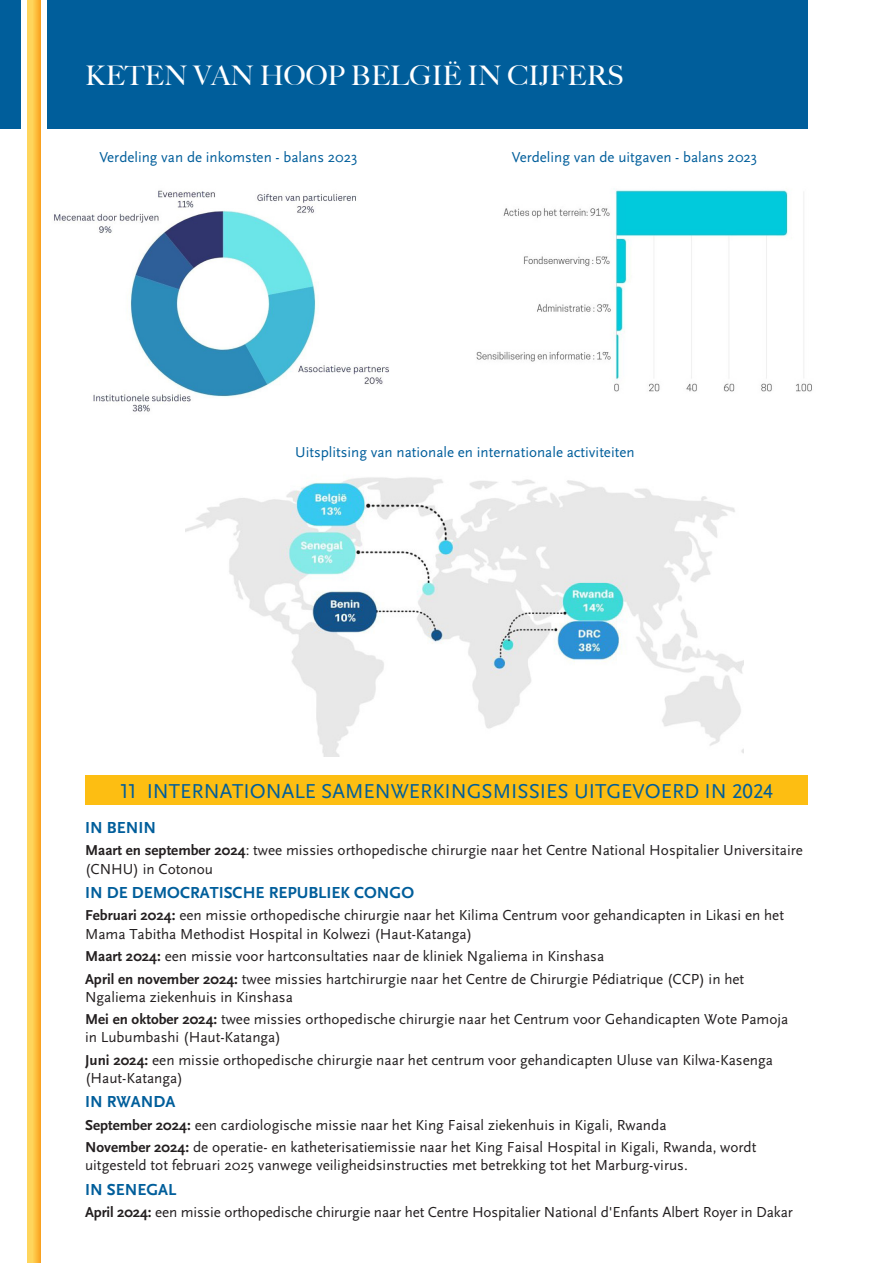
<style>
.page{position:relative;width:893px;height:1263px;background:#fff}
.page>*{position:absolute;margin:0;border:0;box-sizing:border-box;transform-origin:0 0}
.t1{font:500 27px "Big Caslon";color:#fff}
.t2{font:21px "Scala Sans Pro";color:#005e9b}
.t3{font:700 16.65px "Scala Sans Pro";color:#005e9b}
.t4{font:15.15px/18.1px "Scala Sans Pro";color:#231f20}
.t5{font:15px "Scala Sans Pro";color:#005e9b}
.s1{font-weight:700;font-size:15px}
</style>
<div class="page">
<div style="left:0;top:0;width:808px;height:128px;background:#005e9b"></div>
<hr style="left:892px;top:0;width:1px;height:128px;background:#005e9b">
<svg style="left:21px;top:0;width:26px;height:162px;fill:#fff"></svg>
<svg style="left:28px;top:0;width:12px;height:1263px"></svg>
<img style="left:54px;top:190px;width:335px;height:222px">
<img style="left:476px;top:190px;width:336px;height:202px">
<img style="left:186px;top:477px;width:558px;height:279px">
<div style="left:85px;top:775px;width:723px;height:30px;background:#fdbe12"></div>
<p class="t1" style="left:85px;top:53px;width:540px">KETEN VAN HOOP BELGIË IN CIJFERS</p>
<p class="t5" style="left:99px;top:148px;width:260px">Verdeling van de inkomsten - balans 2023</p>
<p class="t5" style="left:512px;top:148px;width:247px">Verdeling van de uitgaven - balans 2023</p>
<p class="t5" style="left:295px;top:443px;width:341px">Uitsplitsing van nationale en internationale activiteiten</p>
<p class="t2" style="left:120px;top:778px;width:654px">11 INTERNATIONALE SAMENWERKINGSMISSIES UITGEVOERD IN 2024</p>
<p class="t3" style="left:85px;top:818px;width:72px">IN BENIN</p>
<p class="t4" style="left:85px;top:841px;width:719px"><span class="s1">Maart en september 2024</span>: twee missies orthopedische chirurgie naar het Centre National Hospitalier Universitaire (CNHU) in Cotonou</p>
<p class="t3" style="left:85px;top:883px;width:331px">IN DE DEMOCRATISCHE REPUBLIEK CONGO</p>
<p class="t4" style="left:85px;top:906px;width:700px"><span class="s1">Februari 2024:</span> een missie orthopedische chirurgie naar het Kilima Centrum voor gehandicapten in Likasi en het<br>Mama Tabitha Methodist Hospital in Kolwezi (Haut-Katanga)</p>
<p class="t4" style="left:85px;top:947px;width:521px"><span class="s1">Maart 2024:</span> een missie voor hartconsultaties naar de kliniek Ngaliema in Kinshasa</p>
<p class="t4" style="left:85px;top:969px;width:661px"><span class="s1">April en november 2024:</span> twee missies hartchirurgie naar het Centre de Chirurgie Pédiatrique (CCP) in het<br>Ngaliema ziekenhuis in Kinshasa</p>
<p class="t4" style="left:85px;top:1010px;width:705px"><span class="s1">Mei en oktober 2024:</span> twee missies orthopedische chirurgie naar het Centrum voor Gehandicapten Wote Pamoja in Lubumbashi (Haut-Katanga)</p>
<p class="t4" style="left:85px;top:1051px;width:689px"><span class="s1">Juni 2024:</span> een missie orthopedische chirurgie naar het centrum voor gehandicapten Uluse van Kilwa-Kasenga (Haut-Katanga)</p>
<p class="t3" style="left:85px;top:1092px;width:92px">IN RWANDA</p>
<p class="t4" style="left:85px;top:1116px;width:583px"><span class="s1">September 2024:</span> een cardiologische missie naar het King Faisal ziekenhuis in Kigali, Rwanda</p>
<p class="t4" style="left:85px;top:1138px;width:673px"><span class="s1">November 2024:</span> de operatie- en katheterisatiemissie naar het King Faisal Hospital in Kigali, Rwanda, wordt uitgesteld tot februari 2025 vanwege veiligheidsinstructies met betrekking tot het Marburg-virus.</p>
<p class="t3" style="left:85px;top:1179px;width:93px">IN SENEGAL</p>
<p class="t4" style="left:85px;top:1203px;width:709px"><span class="s1">April 2024:</span> een missie orthopedische chirurgie naar het Centre Hospitalier National d'Enfants Albert Royer in Dakar</p>
</div>
